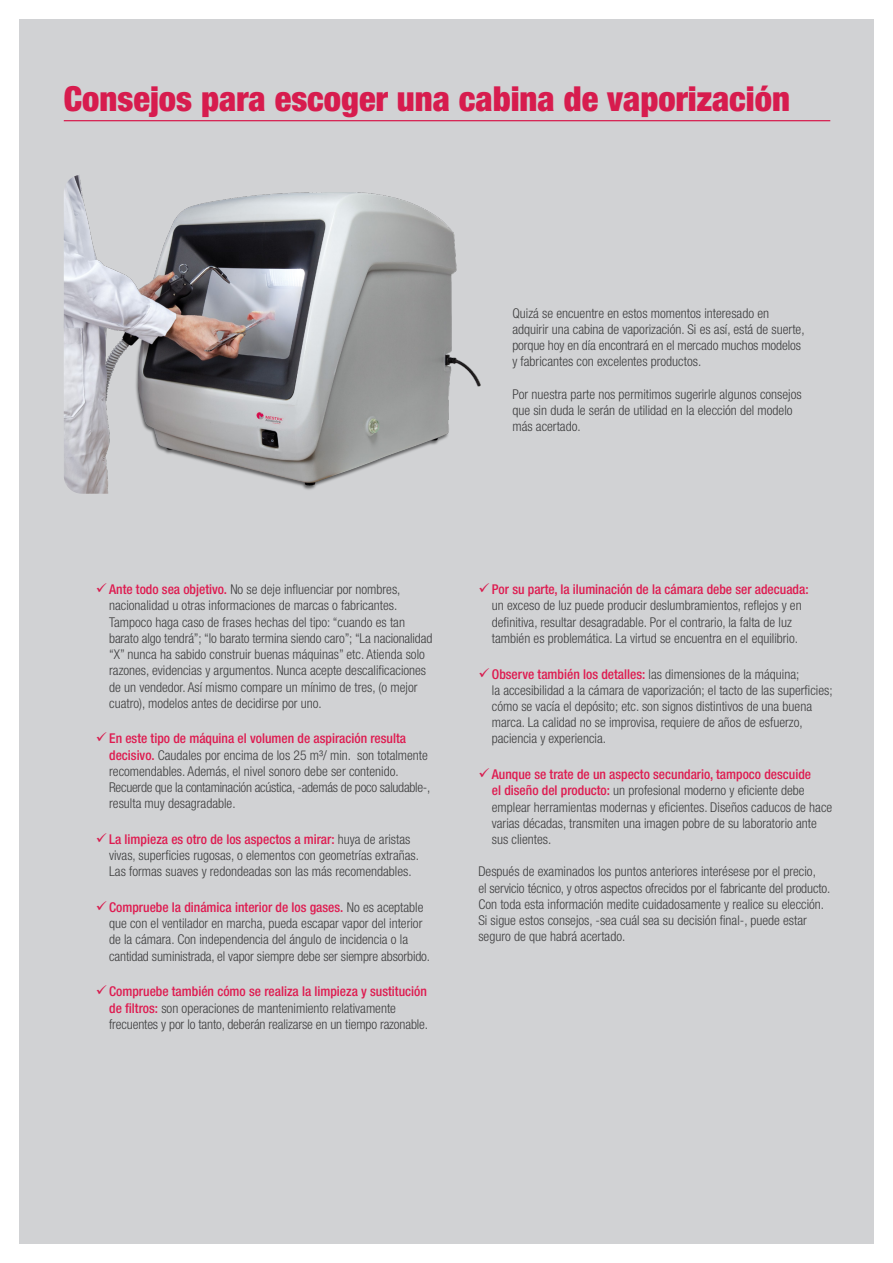
<style>
.page{position:relative;width:893px;height:1263px;background:#fff}
.page>*{position:absolute;margin:0;border:0;box-sizing:border-box;transform-origin:0 0}
.t1{font:900 condensed 34.5px "Helvetica Neue LT Std";color:#d71c4e}
.Características{font:300 condensed 13.5px/16.2px "Helvetica Neue LT Std";color:#3e3e3f}
.Características-2{font:500 condensed 13.5px "Helvetica Neue LT Std";color:#de1b50}
.Características-3{font:300 condensed 13.5px "Helvetica Neue LT Std";letter-spacing:-.02em;color:#3e3e3f}
.s1{color:#d71c4e}
.s2{font-weight:500;color:#de1b50}
.s3{font-weight:300;color:#3e3e3f}
</style>
<div class="page">
<div style="left:19px;top:19px;width:854px;height:1224px;background:#d1d2d4"></div>
<img style="left:64px;top:175px;width:417px;height:319px">
<hr style="left:64px;top:120px;width:766px;height:1px;background:#d71c4e">
<p class="t1" style="left:64px;top:77px;width:728px">Consejos para escoger una cabina de vaporización</p>
<p class="Características" style="left:512px;top:305px;width:294px">Quizá se encuentre en estos momentos interesado en adquirir una cabina de vaporización. Si es así, está de suerte, porque hoy en día encontrará en el mercado muchos modelos y fabricantes con excelentes productos.</p>
<p class="Características" style="left:512px;top:386px;width:291px">Por nuestra parte nos permitimos sugerirle algunos consejos que sin duda le serán de utilidad en la elección del modelo más acertado.</p>
<p class="Características" style="left:96px;top:581px;width:306px"><span class="s1">✓</span> <span class="s2">Ante todo sea objetivo.</span> No se deje influenciar por nombres,</p>
<p class="Características" style="left:109px;top:597px;width:290px">nacionalidad u otras informaciones de marcas o fabricantes.</p>
<p class="Características" style="left:109px;top:614px;width:297px">Tampoco haga caso de frases hechas del tipo: “cuando es tan</p>
<p class="Características" style="left:109px;top:630px;width:325px">barato algo tendrá”; “lo barato termina siendo caro”; “La nacionalidad</p>
<p class="Características" style="left:109px;top:646px;width:317px">“X” nunca ha sabido construir buenas máquinas” etc. Atienda solo</p>
<p class="Características" style="left:109px;top:662px;width:319px">razones, evidencias y argumentos. Nunca acepte descalificaciones</p>
<p class="Características" style="left:109px;top:678px;width:310px">de un vendedor. Así mismo compare un mínimo de tres, (o mejor</p>
<p class="Características" style="left:109px;top:695px;width:214px">cuatro), modelos antes de decidirse por uno.</p>
<p class="Características-2" style="left:96px;top:730px;width:312px"><span class="s1">✓</span> En este tipo de máquina el volumen de aspiración resulta</p>
<p class="Características" style="left:109px;top:747px;width:320px"><span class="s2">decisivo.</span> Caudales por encima de los 25 m3/ min. son totalmente</p>
<p class="Características" style="left:109px;top:763px;width:291px">recomendables. Además, el nivel sonoro debe ser contenido.</p>
<p class="Características-3" style="left:109px;top:779px;width:323px">Recuerde que la contaminación acústica, -además de poco saludable-,</p>
<p class="Características" style="left:109px;top:795px;width:128px">resulta muy desagradable.</p>
<p class="Características-2" style="left:96px;top:831px;width:316px"><span class="s1">✓</span> La limpieza es otro de los aspectos a mirar: <span class="s3">huya de aristas</span></p>
<p class="Características" style="left:109px;top:847px;width:311px">vivas, superficies rugosas, o elementos con geometrías extrañas.</p>
<p class="Características" style="left:109px;top:863px;width:304px">Las formas suaves y redondeadas son las más recomendables.</p>
<p class="Características-2" style="left:96px;top:899px;width:329px"><span class="s1">✓</span> Compruebe la dinámica interior de los gases. <span class="s3">No es aceptable</span></p>
<p class="Características" style="left:109px;top:915px;width:315px">que con el ventilador en marcha, pueda escapar vapor del interior</p>
<p class="Características" style="left:109px;top:931px;width:300px">de la cámara. Con independencia del ángulo de incidencia o la</p>
<p class="Características" style="left:109px;top:948px;width:322px">cantidad suministrada, el vapor siempre debe ser siempre absorbido.</p>
<p class="Características-2" style="left:96px;top:983px;width:333px"><span class="s1">✓</span> Compruebe también cómo se realiza la limpieza y sustitución</p>
<p class="Características" style="left:109px;top:999px;width:288px"><span class="s2">de filtros:</span> son operaciones de mantenimiento relativamente</p>
<p class="Características" style="left:109px;top:1016px;width:320px">frecuentes y por lo tanto, deberán realizarse en un tiempo razonable.</p>
<p class="Características-2" style="left:478px;top:581px;width:332px"><span class="s1">✓</span> Por su parte, la iluminación de la cámara debe ser adecuada:</p>
<p class="Características" style="left:492px;top:597px;width:311px">un exceso de luz puede producir deslumbramientos, reflejos y en</p>
<p class="Características" style="left:492px;top:614px;width:301px">definitiva, resultar desagradable. Por el contrario, la falta de luz</p>
<p class="Características" style="left:492px;top:630px;width:308px">también es problemática. La virtud se encuentra en el equilibrio.</p>
<p class="Características-2" style="left:478px;top:666px;width:323px"><span class="s1">✓</span> Observe también los detalles: <span class="s3">las dimensiones de la máquina;</span></p>
<p class="Características" style="left:492px;top:682px;width:342px">la accesibilidad a la cámara de vaporización; el tacto de las superficies;</p>
<p class="Características" style="left:492px;top:698px;width:322px">cómo se vacía el depósito; etc. son signos distintivos de una buena</p>
<p class="Características" style="left:492px;top:714px;width:312px">marca. La calidad no se improvisa, requiere de años de esfuerzo,</p>
<p class="Características" style="left:492px;top:730px;width:116px">paciencia y experiencia.</p>
<p class="Características-2" style="left:478px;top:766px;width:334px"><span class="s1">✓</span> Aunque se trate de un aspecto secundario, tampoco descuide</p>
<p class="Características" style="left:492px;top:782px;width:314px"><span class="s2">el diseño del producto:</span> un profesional moderno y eficiente debe</p>
<p class="Características" style="left:492px;top:798px;width:342px">emplear herramientas modernas y eficientes. Diseños caducos de hace</p>
<p class="Características" style="left:492px;top:815px;width:327px">varias décadas, transmiten una imagen pobre de su laboratorio ante</p>
<p class="Características" style="left:492px;top:831px;width:61px">sus clientes.</p>
<p class="Características" style="left:478px;top:863px;width:339px">Después de examinados los puntos anteriores interésese por el precio,</p>
<p class="Características" style="left:478px;top:879px;width:353px">el servicio técnico, y otros aspectos ofrecidos por el fabricante del producto.<br>Con toda esta información medite cuidadosamente y realice su elección.</p>
<p class="Características" style="left:478px;top:912px;width:330px">Si sigue estos consejos, -sea cuál sea su decisión final-, puede estar seguro de que habrá acertado.</p>
</div>
